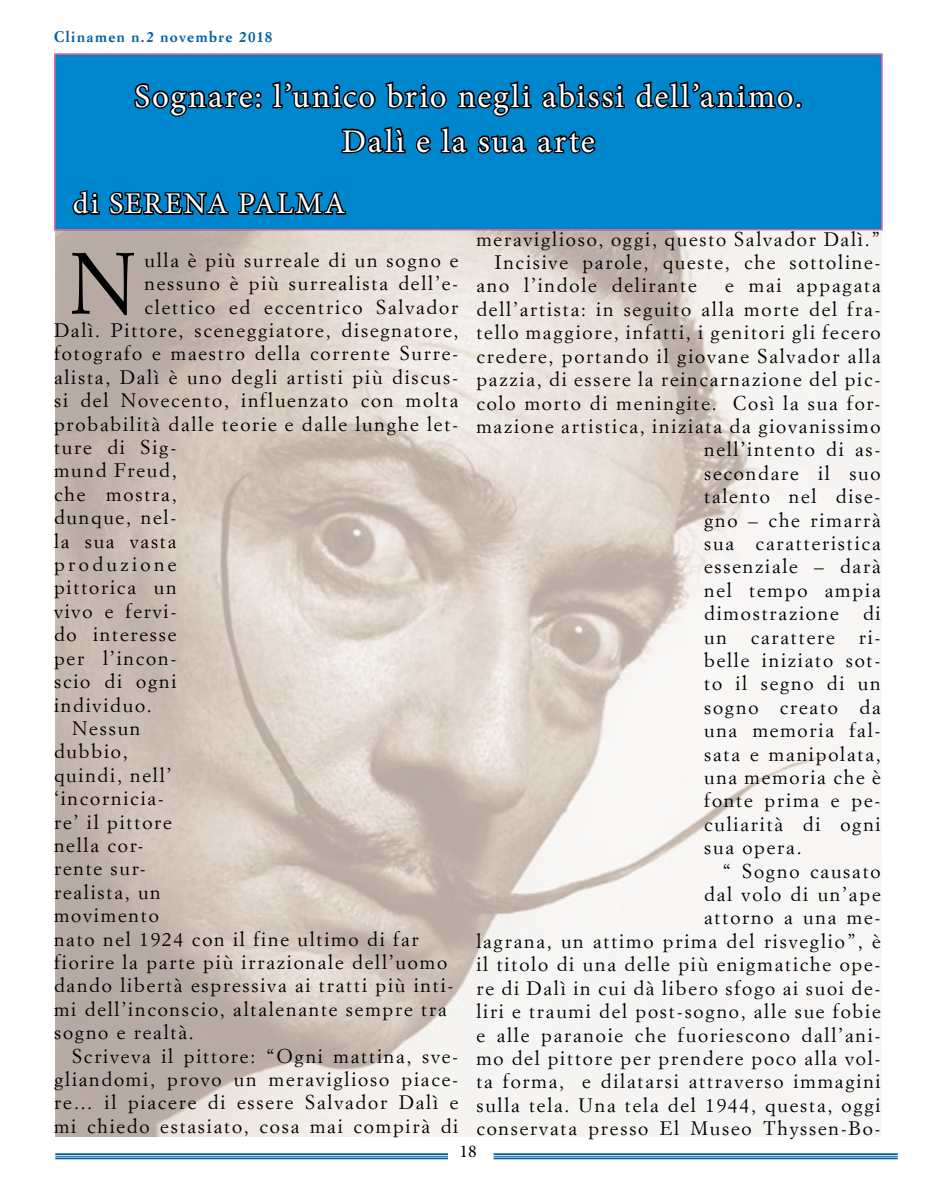
<style>
.page{position:relative;width:936px;height:1191px;background:#fff}
.page>*{position:absolute;margin:0;border:0;box-sizing:border-box;transform-origin:0 0}
.t1{font:85.05px "Simoncini Garamond";color:#000}
.t2{font:33px/45px "Minion Pro";letter-spacing:.06em;color:#fff;text-align:center}
.t3{font:30px "Minion Pro";letter-spacing:.065em;color:#fff}
.t4{font:19.5px "Simoncini Garamond";letter-spacing:.09em;color:#000}
.t5{font:19.5px "Simoncini Garamond";letter-spacing:.175em;color:#000}
.t6{font:18px "Minion Pro";color:#000}
.t7{font:700 15px "Simoncini Garamond";letter-spacing:.095em;color:#0061a6}
</style>
<div class="page">
<hr style="left:55px;top:1153px;width:393px;height:2px;background:#0061a6">
<hr style="left:55px;top:1155px;width:393px;height:1px;background:#0061a6">
<hr style="left:55px;top:1157px;width:393px;height:2px;background:#0061a6">
<hr style="left:493px;top:1153px;width:404px;height:2px;background:#0061a6">
<hr style="left:493px;top:1155px;width:404px;height:1px;background:#0061a6">
<hr style="left:493px;top:1157px;width:404px;height:2px;background:#0061a6">
<div style="left:55px;top:54px;width:826px;height:176px;background:#0086cd"></div>
<svg style="left:635px;top:81px;width:159px;height:28px"></svg>
<div style="left:795px;top:102px;width:6px;height:7px;border:3px solid #000;border-radius:50%"></div>
<svg style="left:72px;top:190px;width:28px;height:26px"></svg>
<svg style="left:109px;top:81px;width:516px;height:135px"></svg>
<div style="left:54px;top:53px;width:828px;height:178px;border:2px solid #ec63a1"></div>
<img style="left:55px;top:231px;width:826px;height:906px">
<p class="t7" style="left:54px;top:28px;width:220px">Clinamen n.2 novembre 2018</p>
<h2 class="t2" style="left:134px;top:74px;width:669px">Sognare: l’unico brio negli abissi dell’animo.<br>Dalì e la sua arte</h2>
<h3 class="t3" style="left:73px;top:184px;width:274px">di SERENA PALMA</h3>
<h1 class="t1" style="left:69px;top:232px;width:69px">N</h1>
<p class="t4" style="left:144px;top:248px;width:315px">ulla è più surreale di un sogno e</p>
<p class="t4" style="left:476px;top:227px;width:406px">meraviglioso, oggi, questo Salvador Dalì.”</p>
<p class="t4" style="left:494px;top:250px;width:388px">Incisive parole, queste, che sottoline-</p>
<p class="t4" style="left:476px;top:274px;width:222px">ano l’indole delirante</p>
<p class="t4" style="left:725px;top:274px;width:157px">e mai appagata</p>
<p class="t4" style="left:476px;top:297px;width:406px">dell’artista: in seguito alla morte del fra-</p>
<p class="t4" style="left:476px;top:320px;width:406px">tello maggiore, infatti, i genitori gli fecero</p>
<p class="t4" style="left:476px;top:344px;width:406px">credere, portando il giovane Salvador alla</p>
<p class="t4" style="left:476px;top:367px;width:406px">pazzia, di essere la reincarnazione del pic-</p>
<p class="t4" style="left:476px;top:391px;width:406px">colo morto di meningite. Così la sua for-</p>
<p class="t4" style="left:476px;top:414px;width:406px">mazione artistica, iniziata da giovanissimo</p>
<p class="t4" style="left:704px;top:437px;width:178px">nell’intento di as-</p>
<p class="t4" style="left:704px;top:461px;width:178px">secondare il suo</p>
<p class="t4" style="left:704px;top:484px;width:178px">talento nel dise-</p>
<p class="t4" style="left:704px;top:508px;width:178px">gno – che rimarrà</p>
<p class="t4" style="left:704px;top:531px;width:178px">sua caratteristica</p>
<p class="t4" style="left:704px;top:554px;width:178px">essenziale – darà</p>
<p class="t4" style="left:704px;top:578px;width:178px">nel tempo ampia</p>
<p class="t4" style="left:704px;top:601px;width:178px">dimostrazione di</p>
<p class="t4" style="left:704px;top:625px;width:178px">un carattere ri-</p>
<p class="t4" style="left:704px;top:648px;width:178px">belle iniziato sot-</p>
<p class="t4" style="left:704px;top:671px;width:178px">to il segno di un</p>
<p class="t4" style="left:704px;top:695px;width:178px">sogno creato da</p>
<p class="t4" style="left:704px;top:718px;width:178px">una memoria fal-</p>
<p class="t4" style="left:704px;top:742px;width:178px">sata e manipolata,</p>
<p class="t4" style="left:704px;top:765px;width:178px">una memoria che è</p>
<p class="t4" style="left:704px;top:788px;width:178px">fonte prima e pe-</p>
<p class="t4" style="left:704px;top:812px;width:178px">culiarità di ogni</p>
<p class="t4" style="left:704px;top:835px;width:99px">sua opera.</p>
<p class="t4" style="left:722px;top:859px;width:160px">“ Sogno causato</p>
<p class="t4" style="left:704px;top:882px;width:178px">dal volo di un’ape</p>
<p class="t4" style="left:704px;top:905px;width:178px">attorno a una me-</p>
<p class="t4" style="left:476px;top:929px;width:406px">lagrana, un attimo prima del risveglio”, è</p>
<p class="t4" style="left:476px;top:952px;width:406px">il titolo di una delle più enigmatiche ope-</p>
<p class="t4" style="left:476px;top:976px;width:406px">re di Dalì in cui dà libero sfogo ai suoi de-</p>
<p class="t4" style="left:476px;top:999px;width:406px">liri e traumi del post-sogno, alle sue fobie</p>
<p class="t4" style="left:476px;top:1022px;width:406px">e alle paranoie che fuoriescono dall’ani-</p>
<p class="t4" style="left:476px;top:1046px;width:406px">mo del pittore per prendere poco alla vol-</p>
<p class="t4" style="left:476px;top:1069px;width:406px">ta forma, e dilatarsi attraverso immagini</p>
<p class="t4" style="left:476px;top:1093px;width:406px">sulla tela. Una tela del 1944, questa, oggi</p>
<p class="t4" style="left:476px;top:1116px;width:406px">conservata presso El Museo Thyssen-Bo-</p>
<p class="t4" style="left:144px;top:271px;width:315px">nessuno è più surrealista dell’e-</p>
<p class="t4" style="left:144px;top:295px;width:315px">clettico ed eccentrico Salvador</p>
<p class="t4" style="left:54px;top:318px;width:406px">Dalì. Pittore, sceneggiatore, disegnatore,</p>
<p class="t4" style="left:54px;top:341px;width:406px">fotografo e maestro della corrente Surre-</p>
<p class="t4" style="left:54px;top:365px;width:406px">alista, Dalì è uno degli artisti più discus-</p>
<p class="t4" style="left:54px;top:388px;width:406px">si del Novecento, influenzato con molta</p>
<p class="t4" style="left:54px;top:412px;width:406px">probabilità dalle teorie e dalle lunghe let-</p>
<p class="t4" style="left:54px;top:435px;width:124px">ture di Sig-</p>
<p class="t4" style="left:54px;top:458px;width:124px">mund Freud,</p>
<p class="t4" style="left:54px;top:482px;width:124px">che mostra,</p>
<p class="t4" style="left:54px;top:505px;width:124px">dunque, nel-</p>
<p class="t4" style="left:54px;top:529px;width:124px">la sua vasta</p>
<p class="t5" style="left:54px;top:552px;width:124px">produzione</p>
<p class="t4" style="left:54px;top:575px;width:124px">pittorica un</p>
<p class="t4" style="left:54px;top:599px;width:124px">vivo e fervi-</p>
<p class="t4" style="left:54px;top:622px;width:124px">do interesse</p>
<p class="t4" style="left:54px;top:646px;width:124px">per l’incon-</p>
<p class="t4" style="left:54px;top:669px;width:124px">scio di ogni</p>
<p class="t4" style="left:54px;top:692px;width:99px">individuo.</p>
<p class="t4" style="left:72px;top:716px;width:70px">Nessun</p>
<p class="t4" style="left:54px;top:739px;width:75px">dubbio,</p>
<p class="t4" style="left:54px;top:763px;width:119px">quindi, nell’</p>
<p class="t4" style="left:54px;top:786px;width:111px">‘incornicia-</p>
<p class="t4" style="left:54px;top:809px;width:119px">re’ il pittore</p>
<p class="t4" style="left:54px;top:833px;width:91px">nella cor-</p>
<p class="t4" style="left:54px;top:856px;width:93px">rente sur-</p>
<p class="t4" style="left:54px;top:880px;width:108px">realista, un</p>
<p class="t4" style="left:54px;top:903px;width:106px">movimento</p>
<p class="t4" style="left:54px;top:926px;width:366px">nato nel 1924 con il fine ultimo di far</p>
<p class="t4" style="left:54px;top:950px;width:394px">fiorire la parte più irrazionale dell’uomo</p>
<p class="t4" style="left:54px;top:973px;width:401px">dando libertà espressiva ai tratti più inti-</p>
<p class="t4" style="left:54px;top:997px;width:394px">mi dell’inconscio, altalenante sempre tra</p>
<p class="t4" style="left:54px;top:1020px;width:141px">sogno e realtà.</p>
<p class="t4" style="left:72px;top:1043px;width:388px">Scriveva il pittore: “Ogni mattina, sve-</p>
<p class="t4" style="left:54px;top:1067px;width:406px">gliandomi, provo un meraviglioso piace-</p>
<p class="t4" style="left:54px;top:1090px;width:406px">re… il piacere di essere Salvador Dalì e</p>
<p class="t4" style="left:54px;top:1114px;width:406px">mi chiedo estasiato, cosa mai compirà di</p>
<p class="t6" style="left:459px;top:1139px;width:19px">18</p>
</div>
